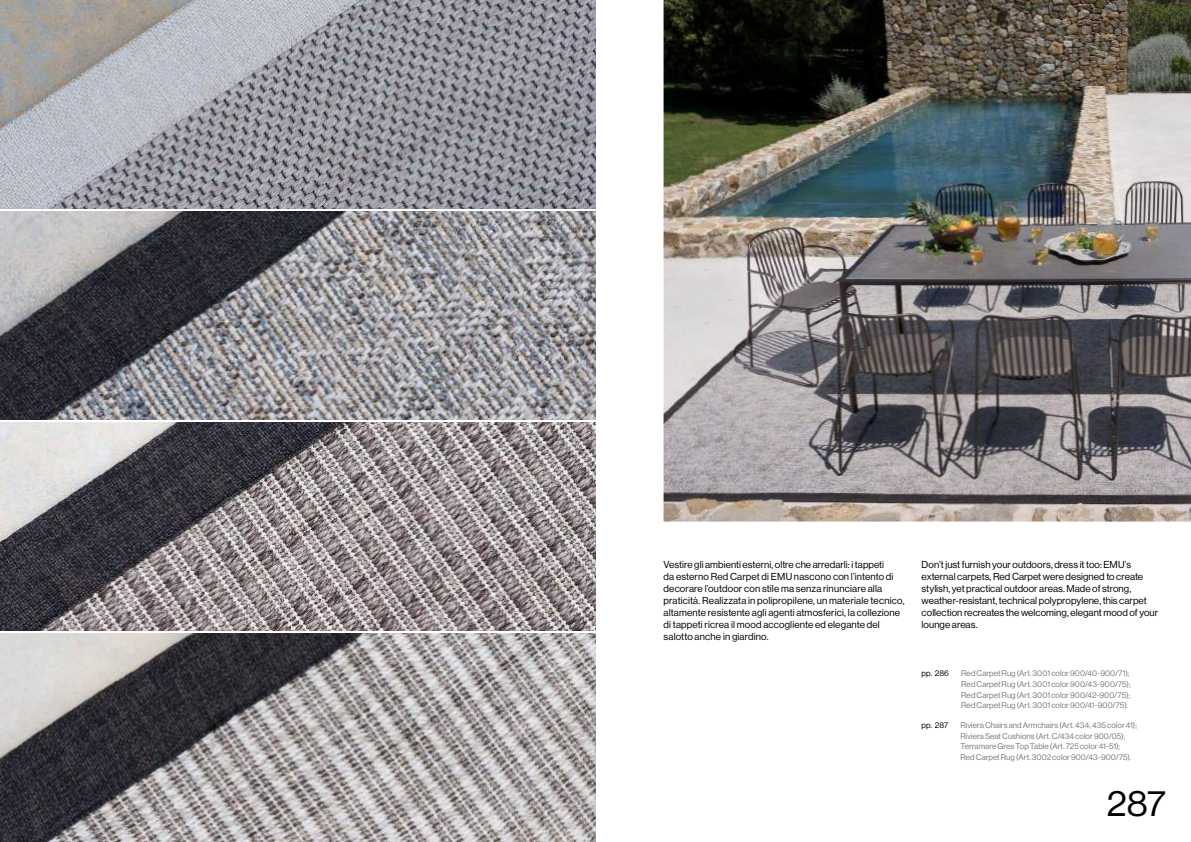
<style>
.page{position:relative;width:1191px;height:842px;background:#fff}
.page>*{position:absolute;margin:0;border:0;box-sizing:border-box;transform-origin:0 0}
.t1{font:36px "N Haas Grotesk DS Pro 55 Rg";color:#000}
.t2{font:9.9px/12px "N Haas Grotesk DS Pro 55 Rg";letter-spacing:.005em;color:#000}
.t3{font:8.1px/10.8px "N Haas Grotesk DS Pro 55 Rg";letter-spacing:.005em;color:#7b7b7a}
.t4{font:8.1px "N Haas Grotesk DS Pro 55 Rg";letter-spacing:.01em;color:#000}
</style>
<div class="page">
<img style="left:0;top:422px;width:595px;height:209px">
<img style="left:0;top:0;width:595px;height:208px">
<img style="left:0;top:211px;width:595px;height:209px">
<img style="left:0;top:634px;width:595px;height:208px">
<img style="left:663px;top:0;width:528px;height:522px">
<p class="t2" style="left:663px;top:559px;width:242px">Vestire gli ambienti esterni, oltre che arredarli: i tappeti<br>da esterno Red Carpet di EMU nascono con l’intento di decorare l’outdoor con stile ma senza rinunciare alla praticità. Realizzata in polipropilene, un materiale tecnico, altamente resistente agli agenti atmosferici, la collezione di tappeti ricrea il mood accogliente ed elegante del salotto anche in giardino.</p>
<p class="t2" style="left:921px;top:559px;width:238px">Don’t just furnish your outdoors, dress it too: EMU’s external carpets, Red Carpet were designed to create stylish, yet practical outdoor areas. Made of strong, weather-resistant, technical polypropylene, this carpet collection recreates the welcoming, elegant mood of your lounge areas.</p>
<p class="t3" style="left:961px;top:668px;width:171px">Red Carpet Rug (Art. 3001 color 900/40-900/71); Red Carpet Rug (Art. 3001 color 900/43-900/75); Red Carpet Rug (Art. 3001 color 900/42-900/75); Red Carpet Rug (Art. 3001 color 900/41-900/75).</p>
<p class="t4" style="left:921px;top:668px;width:29px">pp. 286</p>
<p class="t4" style="left:921px;top:720px;width:28px">pp. 287</p>
<p class="t3" style="left:960px;top:719px;width:178px">Riviera Chairs and Armchairs (Art. 434, 435 color 41); Riviera Seat Cushions (Art. C/434 color 900/05); Terramare Gres Top Table (Art. 725 color 41-51);<br>Red Carpet Rug (Art. 3002 color 900/43-900/75).</p>
<h1 class="t1" style="left:1106px;top:783px;width:60px">287</h1>
</div>
